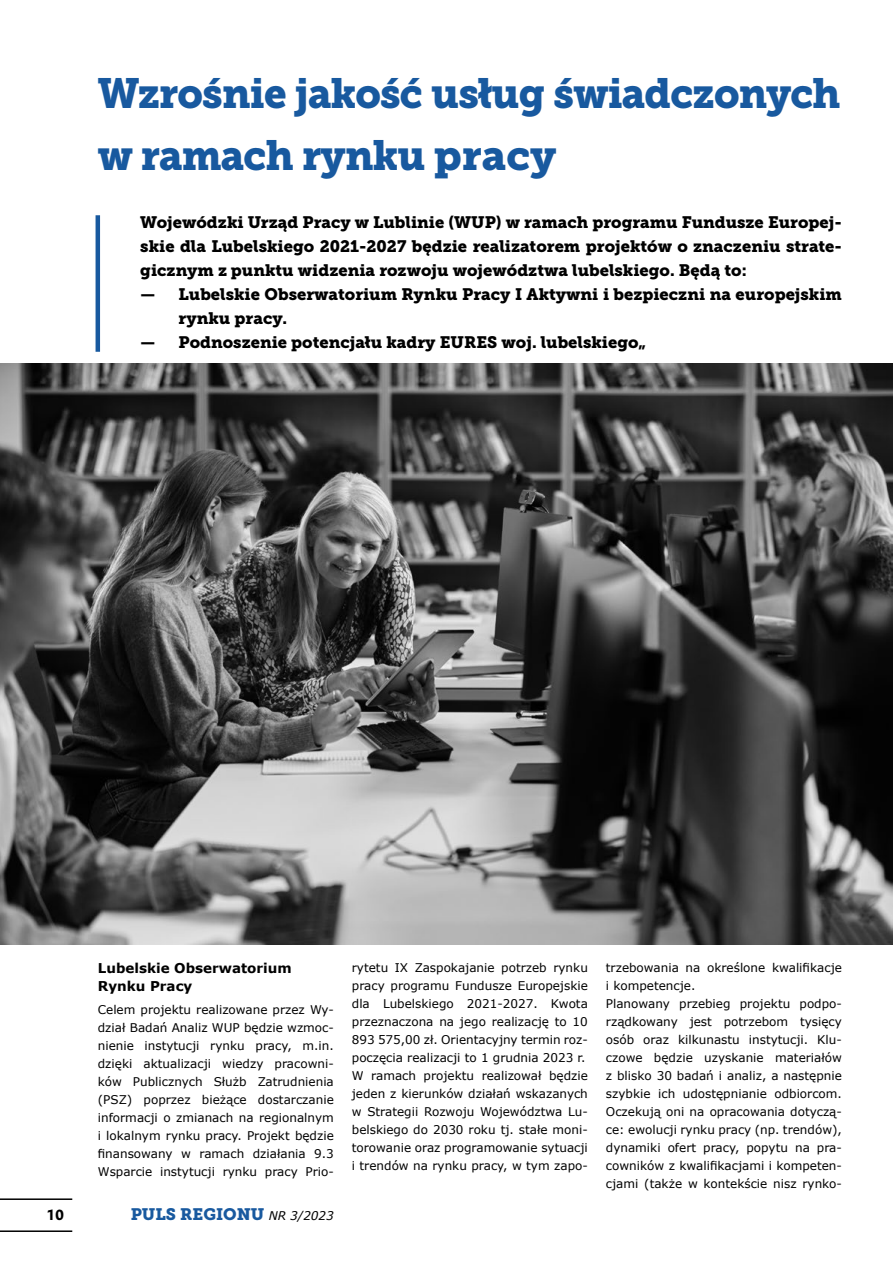
<style>
.page{position:relative;width:893px;height:1263px;background:#fff}
.page>*{position:absolute;margin:0;border:0;box-sizing:border-box;transform-origin:0 0}
.tytul{font:42px/61.5px "Museo Slab 900";letter-spacing:-.02em;color:#18599f;scale:.96 1}
.lead{font:16.5px/24px "Museo Slab 900";color:#000;text-align:justify}
.t1{font:16.5px "Museo Slab 900";color:#18599f}
.t2{font:700 15px "Expo Sans Pro";color:#000}
.srodtytul{font:700 13.5px/18px "Verdana";color:#000}
.tekst{font:12px/18px "Verdana";color:#000;text-align:justify}
.s1{font-family:"Verdana";font-style:italic;font-size:12px;color:#000}
</style>
<div class="page">
<hr style="left:0;top:1230px;width:72px;height:2px;background:#000">
<hr style="left:0;top:1198px;width:72px;height:2px;background:#000">
<hr style="left:96px;top:215px;width:4px;height:137px;background:#18599f">
<img style="left:0;top:364px;width:893px;height:580px">
<h1 class="tytul" style="left:98px;top:63px;width:775px">Wzrośnie jakość usług świadczonych w ramach rynku pracy</h1>
<p class="lead" style="left:140px;top:210px;width:703px">Wojewódzki Urząd Pracy w Lublinie (WUP) w ramach programu Fundusze Europej&shy;skie dla Lubelskiego 2021-2027 będzie realizatorem projektów o znaczeniu strate&shy;gicznym z punktu widzenia rozwoju województwa lubelskiego. Będą to:</p>
<p class="lead" style="left:179px;top:282px;width:665px;text-indent:-38px">— Lubelskie Obserwatorium Rynku Pracy I Aktywni i bezpieczni na europejskim rynku pracy.</p>
<p class="lead" style="left:140px;top:330px;width:507px">— Podnoszenie potencjału kadry EURES woj. lubelskiego„</p>
<h2 class="srodtytul" style="left:98px;top:959px;width:195px">Lubelskie Obserwatorium<br>Rynku Pracy</h2>
<p class="tekst" style="left:98px;top:1000px;width:238px">Celem projektu realizowane przez Wy&shy;dział Badań Analiz WUP będzie wzmoc&shy;nienie instytucji rynku pracy, m.in. dzięki aktualizacji wiedzy pracowni&shy;ków Publicznych Służb Zatrudnienia (PSZ) poprzez bieżące dostarczanie informacji o zmianach na regionalnym i lokalnym rynku pracy. Projekt będzie finansowany w ramach działania 9.3<br>Wsparcie instytucji rynku pracy Prio-</p>
<p class="t2" style="left:47px;top:1205px;width:18px">10</p>
<h2 class="t1" style="left:131px;top:1205px;width:205px">PULS REGIONU <span class="s1">NR 3/2023</span></h2>
<p class="tekst" style="left:352px;top:959px;width:238px">rytetu IX Zaspokajanie potrzeb rynku pracy programu Fundusze Europejskie dla Lubelskiego 2021-2027. Kwota przeznaczona na jego realizację to 10<br>893 575,00 zł. Orientacyjny termin roz&shy;poczęcia realizacji to 1 grudnia 2023 r.</p>
<p class="tekst" style="left:352px;top:1067px;width:238px">W ramach projektu realizował będzie jeden z kierunków działań wskazanych w Strategii Rozwoju Województwa Lu&shy;belskiego do 2030 roku tj. stałe moni&shy;torowanie oraz programowanie sytuacji i trendów na rynku pracy, w tym zapo-</p>
<p class="tekst" style="left:606px;top:959px;width:238px">trzebowania na określone kwalifikacje i kompetencje.</p>
<p class="tekst" style="left:606px;top:995px;width:238px">Planowany przebieg projektu podpo&shy;rządkowany jest potrzebom tysięcy osób oraz kilkunastu instytucji. Klu&shy;czowe będzie uzyskanie materiałów z blisko 30 badań i analiz, a następnie szybkie ich udostępnianie odbiorcom.<br>Oczekują oni na opracowania dotyczą&shy;ce: ewolucji rynku pracy (np. trendów), dynamiki ofert pracy, popytu na pra&shy;cowników z kwalifikacjami i kompeten&shy;cjami (także w kontekście nisz rynko-</p>
</div>
